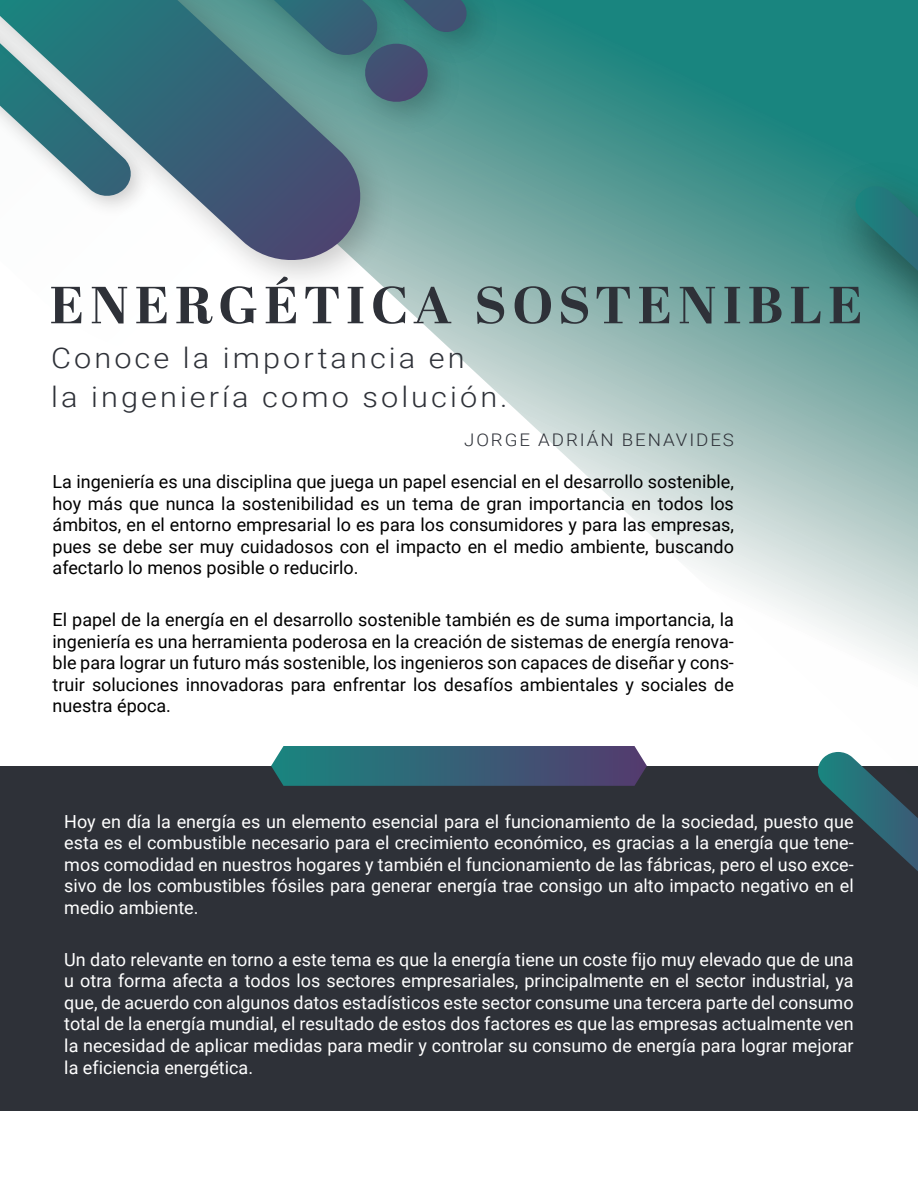
<style>
.page{position:relative;width:918px;height:1188px;background:#fff}
.page>*{position:absolute;margin:0;border:0;box-sizing:border-box;transform-origin:0 0}
.t1{font:700 52.05px "Abril Display";letter-spacing:.1em;color:#2e3138;scale:1.08 1}
.t2{font:300 28.5px/39px "Roboto";letter-spacing:.1em;color:#2e3138;scale:1.08 1}
.t3{font:18px/21.6px "Roboto";color:#fff;text-align:justify}
.t4{font:18px/21.6px "Roboto";color:#000;text-align:justify}
.t5{font:300 17.4px "Roboto";letter-spacing:.1em;color:#2e3138;scale:1.08 1}
</style>
<div class="page">
<div style="left:0;top:766px;width:918px;height:345px;background:#2e3138"></div>
<svg style="left:402px;top:0;width:516px;height:673px"></svg>
<img style="left:803px;top:146px;width:115px;height:282px">
<svg style="left:853px;top:186px;width:65px;height:85px"></svg>
<img style="left:469px;top:0;width:42px;height:76px">
<img style="left:256px;top:146px;width:149px;height:158px">
<svg style="left:0;top:0;width:367px;height:266px"></svg>
<img style="left:199px;top:0;width:75px;height:100px">
<img style="left:337px;top:15px;width:135px;height:131px">
<svg style="left:274px;top:0;width:195px;height:105px"></svg>
<svg style="left:271px;top:746px;width:376px;height:40px"></svg>
<svg style="left:818px;top:752px;width:100px;height:119px"></svg>
<h1 class="t1" style="left:49px;top:269px;width:755px">ENERGÉTICA SOSTENIBLE</h1>
<h2 class="t2" style="left:51px;top:337px;width:424px">Conoce la importancia en<br>la ingeniería como solución.</h2>
<p class="t5" style="left:464px;top:428px;width:251px">JORGE ADRIÁN BENAVIDES</p>
<p class="t4" style="left:53px;top:470px;width:683px">La ingeniería es una disciplina que juega un papel esencial en el desarrollo sostenible, hoy más que nunca la sostenibilidad es un tema de gran importancia en todos los ámbitos, en el entorno empresarial lo es para los consumidores y para las empresas, pues se debe ser muy cuidadosos con el impacto en el medio ambiente, buscando afectarlo lo menos posible o reducirlo.</p>
<p class="t4" style="left:53px;top:608px;width:683px">El papel de la energía en el desarrollo sostenible también es de suma importancia, la ingeniería es una herramienta poderosa en la creación de sistemas de energía renova&shy;ble para lograr un futuro más sostenible, los ingenieros son capaces de diseñar y cons&shy;truir soluciones innovadoras para enfrentar los desafíos ambientales y sociales de nuestra época.</p>
<p class="t3" style="left:64px;top:810px;width:791px">Hoy en día la energía es un elemento esencial para el funcionamiento de la sociedad, puesto que esta es el combustible necesario para el crecimiento económico, es gracias a la energía que tene&shy;mos comodidad en nuestros hogares y también el funcionamiento de las fábricas, pero el uso exce&shy;sivo de los combustibles fósiles para generar energía trae consigo un alto impacto negativo en el medio ambiente.</p>
<p class="t3" style="left:64px;top:948px;width:791px">Un dato relevante en torno a este tema es que la energía tiene un coste fijo muy elevado que de una u otra forma afecta a todos los sectores empresariales, principalmente en el sector industrial, ya que, de acuerdo con algunos datos estadísticos este sector consume una tercera parte del consumo total de la energía mundial, el resultado de estos dos factores es que las empresas actualmente ven la necesidad de aplicar medidas para medir y controlar su consumo de energía para lograr mejorar la eficiencia energética.</p>
</div>
